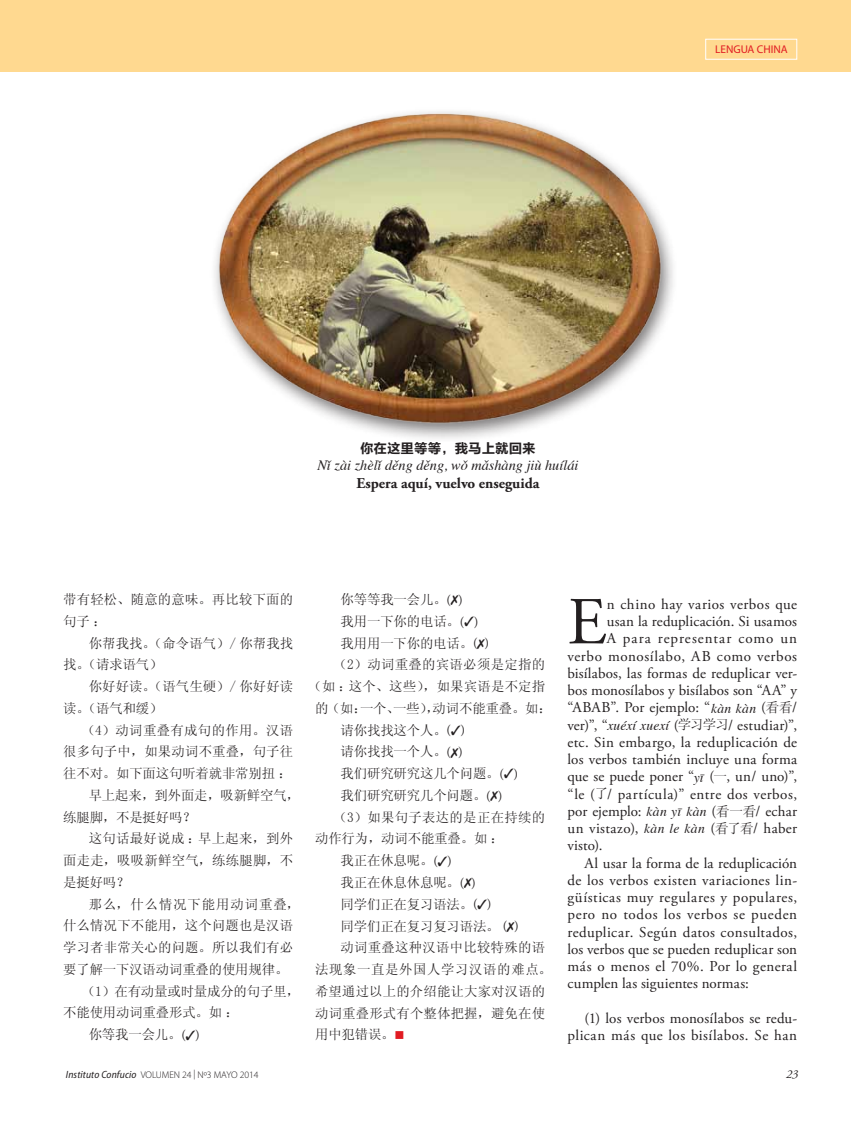
<style>
.page{position:relative;width:851px;height:1127px;background:#fff}
.page>*{position:absolute;margin:0;border:0;box-sizing:border-box;transform-origin:0 0}
.t1{font:67.05px "Adobe Garamond Pro";color:#231f20}
.t2{font:15px/17.2px "Adobe Garamond Pro";letter-spacing:.02em;color:#231f20;text-align:right}
.t3{font:15px "Adobe Garamond Pro";color:#231f20}
.t4{font:15px "Adobe Garamond Pro";letter-spacing:.04em;color:#231f20}
.t5{font:700 15px "Adobe Garamond Pro";color:#231f20}
.t6{font:15px "Adobe Garamond Pro";letter-spacing:.065em;color:#231f20}
.t7{font:italic 14.25px "Times";color:#231f20}
.t8{font:13.5px/21.8px "Sim Sun";letter-spacing:.01em;color:#231f20}
.t9{font:13.5px "Sim Sun";letter-spacing:-.01em;color:#231f20}
.t10{font:13.5px "Sim Sun";letter-spacing:.05em;color:#231f20}
.t11{font:13.5px "Sim Sun";letter-spacing:.07em;color:#231f20}
.t12{font:13.5px "FZLTCHJW GB1 0";color:#231f20}
.t13{font:italic 12px "Adobe Garamond Pro";color:#231f20}
.t14{font:11.25px "Myriad Pro";color:#e11b22}
.t15{font:300 9.75px "Myriad Pro";letter-spacing:-.01em;color:#231f20}
.s1{font-family:"Adobe Garamond Pro"}
.s2{color:#e11b22}
.s3{font-family:"Times";font-style:italic;font-size:13.5px}
.s4{font-family:"Sim Sun";font-size:13.5px}
.s5{font-weight:400;font-style:italic;font-stretch:semi-condensed;font-size:10.5px}
</style>
<div class="page">
<div style="left:0;top:0;width:850px;height:71px;background:#ffd990"></div>
<div style="left:705px;top:39px;width:92px;height:21px;border:1px solid #fff"></div>
<img style="left:214px;top:111px;width:459px;height:325px">
<p class="t14" style="left:715px;top:43px;width:74px">LENGUA CHINA</p>
<p class="t12" style="left:360px;top:441px;width:177px">你在这里等等，我马上就回来</p>
<p class="t7" style="left:317px;top:453px;width:262px">Nǐ zài zhèlǐ děng děng, wǒ mǎshàng jiù huílái</p>
<p class="t5" style="left:356px;top:474px;width:184px">Espera aquí, vuelvo enseguida</p>
<p class="t8" style="left:63px;top:588px;width:231px">带有轻松、随意的意味。再比较下面的句子：</p>
<p class="t8" style="left:63px;top:632px;width:231px;text-indent:26px">你帮我找。（命令语气）/ 你帮我找找。（请求语气）</p>
<p class="t8" style="left:63px;top:675px;width:231px;text-indent:26px">你好好读。（语气生硬）/ 你好好读读。（语气和缓）</p>
<p class="t8" style="left:82px;top:719px;width:213px">（4）动词重叠有成句的作用。汉语</p>
<p class="t8" style="left:63px;top:741px;width:231px">很多句子中，如果动词不重叠，句子往</p>
<p class="t9" style="left:63px;top:767px;width:230px">往不对。如下面这句听着就非常别扭：</p>
<p class="t9" style="left:89px;top:788px;width:213px">早上起来，到外面走，吸新鲜空气，</p>
<p class="t9" style="left:63px;top:810px;width:134px">练腿脚，不是挺好吗？</p>
<p class="t8" style="left:89px;top:828px;width:206px">这句话最好说成：早上起来，到外</p>
<p class="t8" style="left:63px;top:849px;width:231px">面走走，吸吸新鲜空气，练练腿脚，不</p>
<p class="t8" style="left:63px;top:871px;width:68px">是挺好吗？</p>
<p class="t11" style="left:89px;top:897px;width:213px">那么，什么情况下能用动词重叠，</p>
<p class="t8" style="left:63px;top:915px;width:231px">什么情况下不能用，这个问题也是汉语</p>
<p class="t8" style="left:63px;top:936px;width:231px">学习者非常关心的问题。所以我们有必</p>
<p class="t9" style="left:63px;top:962px;width:227px">要了解一下汉语动词重叠的使用规律。</p>
<p class="t9" style="left:82px;top:984px;width:219px">（1）在有动量或时量成分的句子里，</p>
<p class="t9" style="left:63px;top:1006px;width:177px">不能使用动词重叠形式。如：</p>
<p class="t8" style="left:89px;top:1023px;width:113px">你等我一会儿。<span class="s1">(</span>✓<span class="s1">)</span></p>
<p class="t9" style="left:340px;top:593px;width:123px">你等等我一会儿。<span class="s1">(</span>✗<span class="s1">)</span></p>
<p class="t9" style="left:340px;top:614px;width:139px">我用一下你的电话。<span class="s1">(</span>✓<span class="s1">)</span></p>
<p class="t9" style="left:340px;top:636px;width:150px">我用用一下你的电话。<span class="s1">(</span>✗<span class="s1">)</span></p>
<p class="t8" style="left:334px;top:654px;width:213px">（2）动词重叠的宾语必须是定指的</p>
<p class="t8" style="left:308px;top:675px;width:238px">（如：这个、这些），如果宾语是不定指</p>
<p class="t9" style="left:315px;top:701px;width:238px">的（如：一个、一些），动词不能重叠。如：</p>
<p class="t9" style="left:340px;top:723px;width:126px">请你找找这个人。<span class="s1">(</span>✓<span class="s1">)</span></p>
<p class="t9" style="left:340px;top:745px;width:123px">请你找找一个人。<span class="s1">(</span>✗<span class="s1">)</span></p>
<p class="t9" style="left:340px;top:767px;width:179px">我们研究研究这几个问题。<span class="s1">(</span>✓<span class="s1">)</span></p>
<p class="t9" style="left:340px;top:788px;width:163px">我们研究研究几个问题。<span class="s1">(</span>✗<span class="s1">)</span></p>
<p class="t8" style="left:334px;top:806px;width:213px">（3）如果句子表达的是正在持续的</p>
<p class="t9" style="left:315px;top:832px;width:190px">动作行为，动词不能重叠。如：</p>
<p class="t8" style="left:340px;top:849px;width:113px">我正在休息呢。<span class="s1">(</span>✓<span class="s1">)</span></p>
<p class="t9" style="left:340px;top:875px;width:137px">我正在休息休息呢。<span class="s1">(</span>✗<span class="s1">)</span></p>
<p class="t9" style="left:340px;top:897px;width:152px">同学们正在复习语法。<span class="s1">(</span>✓<span class="s1">)</span></p>
<p class="t9" style="left:340px;top:919px;width:180px">同学们正在复习复习语法。 <span class="s1">(</span>✗<span class="s1">)</span></p>
<p class="t8" style="left:340px;top:936px;width:206px">动词重叠这种汉语中比较特殊的语</p>
<p class="t10" style="left:315px;top:962px;width:238px">法现象一直是外国人学习汉语的难点。</p>
<p class="t8" style="left:315px;top:980px;width:231px">希望通过以上的介绍能让大家对汉语的</p>
<p class="t8" style="left:315px;top:1002px;width:231px">动词重叠形式有个整体把握，避免在使</p>
<p class="t8" style="left:315px;top:1023px;width:91px">用中犯错误。<span class="s2">■</span></p>
<h1 class="t1" style="left:567px;top:582px;width:41px">E</h1>
<p class="t2" style="left:606px;top:596px;width:192px">n chino hay varios verbos que</p>
<p class="t2" style="left:606px;top:613px;width:192px">usan la reduplicación. Si usamos</p>
<p class="t6" style="left:606px;top:629px;width:192px">A para representar como un</p>
<p class="t4" style="left:567px;top:647px;width:231px">verbo monosílabo, AB como verbos</p>
<p class="t2" style="left:567px;top:665px;width:231px">bisílabos, las formas de reduplicar ver-</p>
<p class="t2" style="left:567px;top:682px;width:231px">bos monosílabos y bisílabos son “AA” y</p>
<p class="t3" style="left:567px;top:698px;width:231px">“ABAB”. Por ejemplo: “<span class="s3">kàn kàn</span> (<span class="s4">看看</span>/</p>
<p class="t2" style="left:567px;top:717px;width:231px">ver)”, “<span class="s3">xuéxí xuexí</span> (<span class="s4">学习学习</span>/ estudiar)”,</p>
<p class="t2" style="left:567px;top:734px;width:231px">etc. Sin embargo, la reduplicación de</p>
<p class="t2" style="left:567px;top:751px;width:231px">los verbos también incluye una forma</p>
<p class="t3" style="left:567px;top:767px;width:231px">que se puede poner “<span class="s3">yī</span> (<span class="s4">一</span>, un/ uno)”,</p>
<p class="t2" style="left:567px;top:786px;width:231px">“le (<span class="s4">了</span>/ partícula)” entre dos verbos,</p>
<p class="t3" style="left:567px;top:802px;width:231px">por ejemplo: <span class="s3">kàn yī kàn</span> (<span class="s4">看一看</span>/ echar</p>
<p class="t2" style="left:567px;top:820px;width:231px">un vistazo), <span class="s3">kàn le kàn</span> (<span class="s4">看了看</span>/ haber</p>
<p class="t2" style="left:567px;top:837px;width:37px">visto).</p>
<p class="t2" style="left:584px;top:855px;width:214px">Al usar la forma de la reduplicación</p>
<p class="t2" style="left:567px;top:872px;width:231px">de los verbos existen variaciones lin-</p>
<p class="t4" style="left:567px;top:888px;width:231px">güísticas muy regulares y populares,</p>
<p class="t4" style="left:567px;top:905px;width:231px">pero no todos los verbos se pueden</p>
<p class="t2" style="left:567px;top:924px;width:231px">reduplicar. Según datos consultados,</p>
<p class="t3" style="left:567px;top:940px;width:231px">los verbos que se pueden reduplicar son</p>
<p class="t2" style="left:567px;top:958px;width:231px">más o menos el 70%. Por lo general</p>
<p class="t2" style="left:567px;top:975px;width:183px">cumplen las siguientes normas:</p>
<p class="t2" style="left:567px;top:1010px;width:231px">(1) los verbos monosílabos se redu&shy;plican más que los bisílabos. Se han</p>
<p class="t15" style="left:66px;top:1069px;width:194px"><span class="s5">Instituto Confucio</span> VOLUMEN 24 | Nº3 MAYO 2014</p>
<p class="t13" style="left:785px;top:1067px;width:13px">23</p>
</div>
